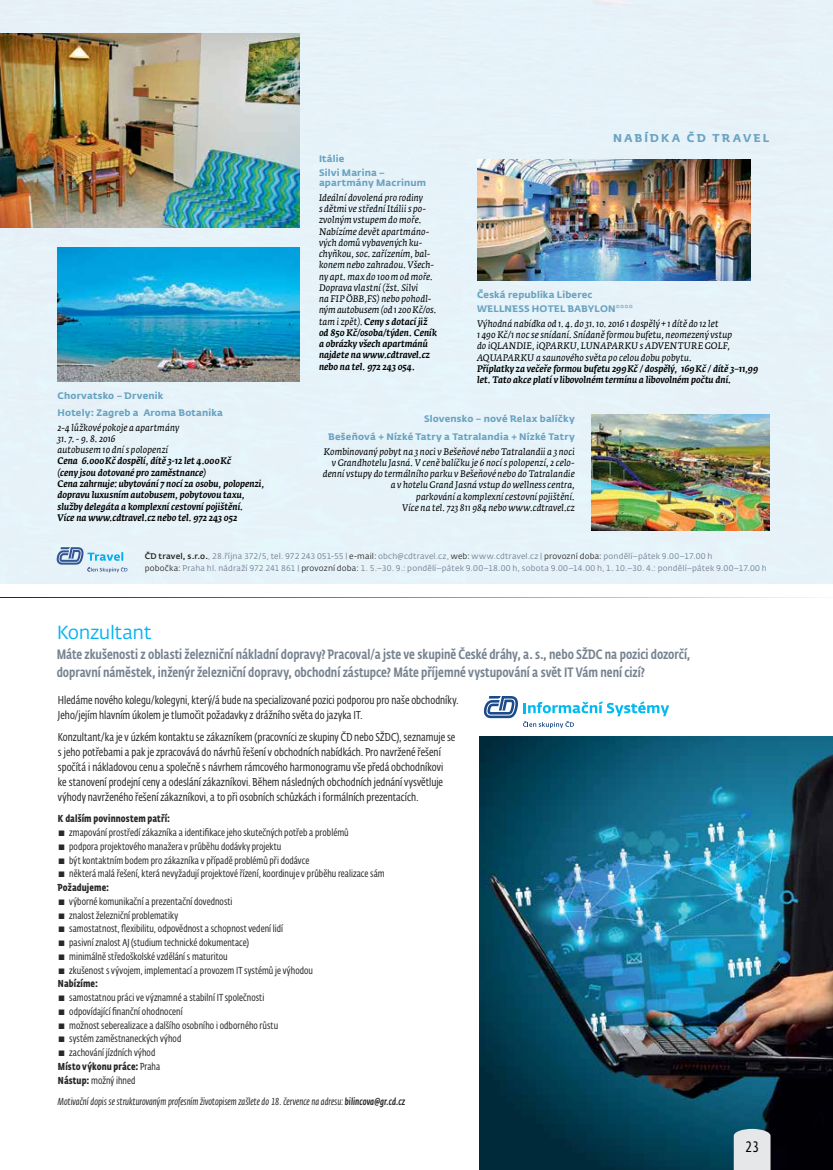
<style>
.page{position:relative;width:833px;height:1170px;background:#fff}
.page>*{position:absolute;margin:0;border:0;box-sizing:border-box;transform-origin:0 0}
.t1{font:18.75px "CD Fedra";letter-spacing:-.02em;color:#00b2f0}
.t2{font:15px "CD Fedra Cond Pro";color:#000}
.t3{font:500 13.38px/17.4px "CD Fedra Cond Pro";color:#768390}
.t4{font:11.25px/15px "CD Fedra Cond Pro";letter-spacing:.005em;color:#292829}
.t5{font:700 11.25px "CD Fedra";letter-spacing:.19em;color:#69a3c1}
.t6{font:10px/13.8px "CD Fedra Cond Pro";letter-spacing:.005em;color:#292829}
.t7{font:italic 10px "CD Fedra Cond Pro";color:#292829}
.t8{font:700 10px "CD Fedra Cond Pro";letter-spacing:.01em;color:#292829}
.t9{font:italic 9.38px/11.2px "Fedra Serif A Pro";letter-spacing:.01em;color:#000}
.t10{font:italic 500 9.38px/11.2px "Fedra Serif A Pro";letter-spacing:-.005em;color:#000}
.t11{font:700 9.38px/17.2px "CD Fedra";letter-spacing:.015em;color:#69a3c1}
.t12{font:8.12px/12.8px "CD Fedra";letter-spacing:.02em;color:#717f92}
.s1{font-weight:500}
.s2{font-weight:500;color:#292829}
.s3{color:#79808d}
.s4{color:#292829}
.s5{font-weight:700}
</style>
<div class="page">
<img style="left:480px;top:736px;width:353px;height:433px">
<svg style="left:733px;top:1128px;width:37px;height:41px;background:#d4dadc"></svg>
<div style="left:0;top:0;width:833px;height:583px;background:#e6f2f9"></div>
<svg style="left:57px;top:547px;width:70px;height:25px;background:#b3cfe4"></svg>
<hr style="left:0;top:597px;width:833px;height:1px;background:#000">
<img style="left:0;top:33px;width:300px;height:194px">
<img style="left:58px;top:247px;width:242px;height:135px">
<img style="left:591px;top:415px;width:179px;height:116px">
<img style="left:477px;top:159px;width:273px;height:122px">
<svg style="left:484px;top:696px;width:185px;height:32px"></svg>
<p class="t11" style="left:58px;top:386px;width:167px">Chorvatsko – Drvenik<br>Hotely: Zagreb a Aroma Botanika</p>
<p class="t9" style="left:58px;top:422px;width:123px">2-4 lůžkové pokoje a apartmány</p>
<p class="t9" style="left:58px;top:433px;width:112px">31. 7. - 9. 8. 2016<br>autobusem 10 dní s polopenzí</p>
<p class="t10" style="left:58px;top:455px;width:208px">Cena 6.000Kč dospělí, dítě 3-12 let 4.000Kč<br>(ceny jsou dotované pro zaměstnance)<br>Cena zahrnuje: ubytování 7 nocí za osobu, polopenzi, dopravu luxusním autobusem, pobytovou taxu, služby delegáta a komplexní cestovní pojištění.<br>Více na www.cdtravel.cz nebo tel. 972 243 052</p>
<p class="t5" style="left:613px;top:130px;width:158px">NABÍDKA ČD TRAVEL</p>
<p class="t11" style="left:319px;top:152px;width:67px;line-height:13.5px">Itálie<br>Silvi Marina –</p>
<p class="t11" style="left:319px;top:174px;width:109px">apartmány Macrinum</p>
<p class="t9" style="left:319px;top:192px;width:119px">Ideální dovolená pro rodiny<br>s dětmi ve střední Itálii s po&shy;zvolným vstupem do moře.<br>Nabízíme devět apartmáno&shy;vých domů vybavených ku&shy;chyňkou, soc. zařízením, bal&shy;konem nebo zahradou. Všech&shy;ny apt. max do 100m od moře.<br>Doprava vlastní (žst. Silvi<br>na FIP ÖBB,FS) nebo pohodl&shy;ným autobusem (od 1 200 Kč/os. tam i zpět). <span class="s1">Ceny s dotací již od 850 Kč/osoba/týden. Ceník a obrázky všech apartmánů najdete na www.cdtravel.cz nebo na tel. 972 243 054.</span></p>
<p class="t11" style="left:477px;top:288px;width:157px;line-height:13.5px">Česká republika Liberec<br>WELLNESS HOTEL BABYLON****</p>
<p class="t9" style="left:477px;top:318px;width:256px">Výhodná nabídka od 1. 4. do 31. 10. 2016 1 dospělý + 1 dítě do 12 let<br>1 490 Kč/1 noc se snídaní. Snídaně formou bufetu, neomezený vstup do iQLANDIE, iQPARKU, LUNAPARKU s ADVENTURE GOLF, AQUAPARKU a saunového světa po celou dobu pobytu.</p>
<p class="t10" style="left:477px;top:363px;width:283px">Příplatky za večeře formou bufetu 299Kč / dospělý, 169Kč / dítě 3–11,99 let. Tato akce platí v libovolném termínu a libovolném počtu dní.</p>
<p class="t11" style="left:328px;top:410px;width:248px;text-align:right">Slovensko – nové Relax balíčky<br>Bešeňová + Nízké Tatry a Tatralandia + Nízké Tatry</p>
<p class="t9" style="left:323px;top:445px;width:253px;text-align:right">Kombinovaný pobyt na 3 noci v Bešeňové nebo Tatralandii a 3 noci v Grandhotelu Jasná. V ceně balíčku je 6 nocí s polopenzí, 2 celo&shy;denní vstupy do termálního parku v Bešeňové nebo do Tatralandie a v hotelu Grand Jasná vstup do wellness centra,<br>parkování a komplexní cestovní pojištění.<br>Více na tel. 723 811 984 nebo www.cdtravel.cz</p>
<p class="t12" style="left:145px;top:549px;width:623px"><span class="s2">ČD travel, s.r.o.</span>, 28.října 372/5, tel. 972 243 051-55 <span class="s3">|</span> <span class="s4">e-mail:</span> obch@cdtravel.cz, <span class="s4">web:</span> www.cdtravel.cz | <span class="s4">provozní doba:</span> pondělí–pátek 9.00–17.00 h<br><span class="s4">pobočka:</span> Praha hl. nádraží 972 241 861 | <span class="s4">provozní doba:</span> 1. 5.–30. 9.: pondělí–pátek 9.00–18.00 h, sobota 9.00–14.00 h, 1. 10.–30. 4.: pondělí–pátek 9.00–17.00 h</p>
<h1 class="t1" style="left:57px;top:622px;width:96px">Konzultant</h1>
<p class="t3" style="left:57px;top:646px;width:635px">Máte zkušenosti z oblasti železniční nákladní dopravy? Pracoval/a jste ve skupině České dráhy, a. s., nebo SŽDC na pozici dozorčí, dopravní náměstek, inženýr železniční dopravy, obchodní zástupce? Máte příjemné vystupování a svět IT Vám není cizí?</p>
<p class="t4" style="left:58px;top:692px;width:402px">Hledáme nového kolegu/kolegyni, který/á bude na specializované pozici podporou pro naše obchodníky.<br>Jeho/jejím hlavním úkolem je tlumočit požadavky z drážního světa do jazyka IT.</p>
<p class="t4" style="left:58px;top:729px;width:399px">Konzultant/ka je v úzkém kontaktu se zákazníkem (pracovníci ze skupiny ČD nebo SŽDC), seznamuje se s jeho potřebami a pak je zpracovává do návrhů řešení v obchodních nabídkách. Pro navržené řešení spočítá i nákladovou cenu a společně s návrhem rámcového harmonogramu vše předá obchodníkovi<br>ke stanovení prodejní ceny a odeslání zákazníkovi. Během následných obchodních jednání vysvětluje výhody navrženého řešení zákazníkovi, a to při osobních schůzkách i formálních prezentacích.</p>
<p class="t8" style="left:58px;top:812px;width:113px">K dalším povinnostem patří:</p>
<p class="t6" style="left:58px;top:825px;width:292px">▪ zmapování prostředí zákazníka a identifikace jeho skutečných potřeb a problémů</p>
<p class="t6" style="left:58px;top:839px;width:225px">▪ podpora projektového manažera v průběhu dodávky projektu</p>
<p class="t6" style="left:58px;top:853px;width:253px">▪ být kontaktním bodem pro zákazníka v případě problémů při dodávce</p>
<p class="t6" style="left:58px;top:867px;width:328px">▪ některá malá řešení, která nevyžadují projektové řízení, koordinuje v průběhu realizace sám</p>
<p class="t8" style="left:58px;top:881px;width:53px">Požadujeme:</p>
<p class="t6" style="left:58px;top:894px;width:176px">▪ výborné komunikační a prezentační dovednosti</p>
<p class="t6" style="left:58px;top:908px;width:122px">▪ znalost železniční problematiky</p>
<p class="t6" style="left:58px;top:922px;width:227px">▪ samostatnost, flexibilitu, odpovědnost a schopnost vedení lidí</p>
<p class="t6" style="left:58px;top:935px;width:193px">▪ pasivní znalost AJ (studium technické dokumentace)</p>
<p class="t6" style="left:58px;top:949px;width:171px">▪ minimálně středoškolské vzdělání s maturitou</p>
<p class="t6" style="left:58px;top:963px;width:257px">▪ zkušenost s vývojem, implementací a provozem IT systémů je výhodou</p>
<p class="t8" style="left:58px;top:977px;width:42px">Nabízíme:</p>
<p class="t6" style="left:58px;top:990px;width:208px">▪ samostatnou práci ve významné a stabilní IT společnosti</p>
<p class="t6" style="left:58px;top:1004px;width:126px">▪ odpovídající finanční ohodnocení</p>
<p class="t6" style="left:58px;top:1018px;width:222px">▪ možnost seberealizace a dalšího osobního i odborného růstu</p>
<p class="t6" style="left:58px;top:1032px;width:125px">▪ systém zaměstnaneckých výhod</p>
<p class="t6" style="left:58px;top:1045px;width:104px">▪ zachování jízdních výhod<br><span class="s5">Místo výkonu práce:</span> Praha<br><span class="s5">Nástup:</span> možný ihned</p>
<p class="t7" style="left:58px;top:1095px;width:349px">Motivační dopis se strukturovaným profesním životopisem zašlete do 18. července na adresu: <span class="s1">bilincova@gr.cd.cz</span></p>
<h2 class="t2" style="left:745px;top:1138px;width:16px">23</h2>
</div>
